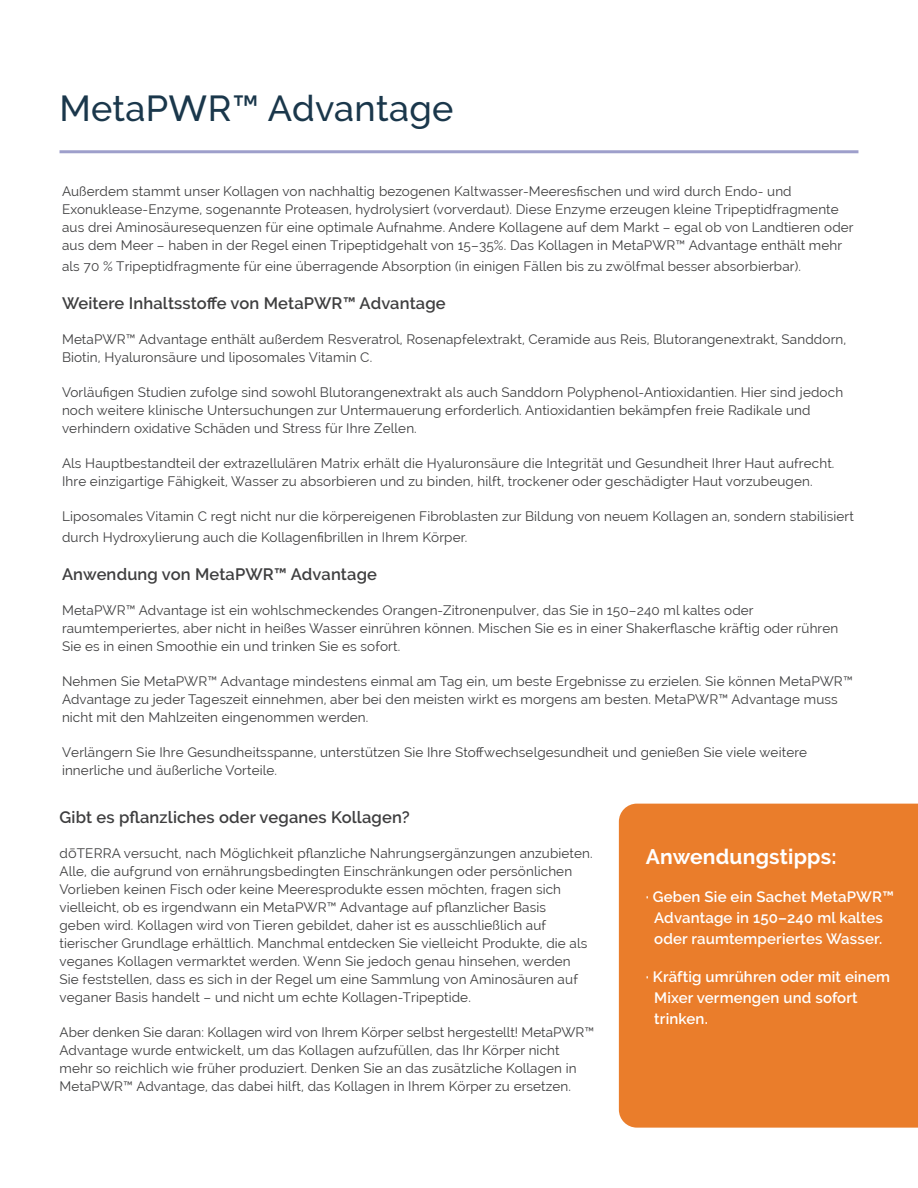
<style>
.page{position:relative;width:918px;height:1188px;background:#fff}
.page>*{position:absolute;margin:0;border:0;box-sizing:border-box;transform-origin:0 0}
.t1{font:500 36px "Raleway";letter-spacing:.01em;color:#1a374b}
.t2{font:700 21px "Raleway";letter-spacing:.01em;color:#fff}
.t3{font:600 16.5px "Raleway";letter-spacing:.01em;color:#3e3e3f}
.t4{font:600 15px/21px "Raleway";letter-spacing:.01em;color:#fff;text-align:center}
.t5{font:13.5px/18px "Raleway";letter-spacing:.01em;color:#3e3e3f}
.s1{font-family:"Poppins";font-weight:300}
</style>
<div class="page">
<hr style="left:60px;top:150px;width:798px;height:3px;background:#9e9fcb">
<div style="left:619px;top:804px;width:299px;height:324px;background:#ea7d2b"></div>
<h1 class="t1" style="left:60px;top:88px;width:395px">MetaPWR™ Advantage</h1>
<p class="t5" style="left:62px;top:182px;width:793px">Außerdem stammt unser Kollagen von nachhaltig bezogenen Kaltwasser-Meeresfischen und wird durch Endo- und Exonuklease-Enzyme, sogenannte Proteasen, hydrolysiert (vorverdaut). Diese Enzyme erzeugen kleine Tripeptidfragmente aus drei Aminosäuresequenzen für eine optimale Aufnahme. Andere Kollagene auf dem Markt – egal ob von Landtieren oder aus dem Meer – haben in der Regel einen Tripeptidgehalt von 15–35%. Das Kollagen in MetaPWR™ Advantage enthält mehr</p>
<p class="t5" style="left:62px;top:257px;width:741px">als 70 % Tripeptidfragmente für eine überragende Absorption (in einigen Fällen bis zu zwölfmal besser absorbierbar).</p>
<p class="t3" style="left:62px;top:293px;width:385px">Weitere Inhaltsstoffe von MetaPWR™ Advantage</p>
<p class="t5" style="left:62px;top:330px;width:786px">MetaPWR™ Advantage enthält außerdem Resveratrol, Rosenapfelextrakt, Ceramide aus Reis, Blutorangenextrakt, Sanddorn,<br>Biotin, Hyaluronsäure und liposomales Vitamin C.</p>
<p class="t5" style="left:62px;top:383px;width:783px">Vorläufigen Studien zufolge sind sowohl Blutorangenextrakt als auch Sanddorn Polyphenol-Antioxidantien. Hier sind jedoch noch weitere klinische Untersuchungen zur Untermauerung erforderlich. Antioxidantien bekämpfen freie Radikale und verhindern oxidative Schäden und Stress für Ihre Zellen.</p>
<p class="t5" style="left:62px;top:454px;width:774px">Als Hauptbestandteil der extrazellulären Matrix erhält die Hyaluronsäure die Integrität und Gesundheit Ihrer Haut aufrecht.<br>Ihre einzigartige Fähigkeit, Wasser zu absorbieren und zu binden, hilft, trockener oder geschädigter Haut vorzubeugen.</p>
<p class="t5" style="left:62px;top:505px;width:793px;line-height:21px">Liposomales Vitamin C regt nicht nur die körpereigenen Fibroblasten zur Bildung von neuem Kollagen an, sondern stabilisiert durch Hydroxylierung auch die Kollagenfibrillen in Ihrem Körper.</p>
<p class="t3" style="left:62px;top:564px;width:317px">Anwendung von MetaPWR™ Advantage</p>
<p class="t5" style="left:62px;top:601px;width:778px">MetaPWR™ Advantage ist ein wohlschmeckendes Orangen-Zitronenpulver, das Sie in 150–240 ml kaltes oder raumtemperiertes, aber nicht in heißes Wasser einrühren können. Mischen Sie es in einer Shakerflasche kräftig oder rühren<br>Sie es in einen Smoothie ein und trinken Sie es sofort.</p>
<p class="t5" style="left:62px;top:672px;width:792px">Nehmen Sie MetaPWR™ Advantage mindestens einmal am Tag ein, um beste Ergebnisse zu erzielen. Sie können MetaPWR™<br>Advantage zu jeder Tageszeit einnehmen, aber bei den meisten wirkt es morgens am besten. MetaPWR™ Advantage muss nicht mit den Mahlzeiten eingenommen werden.</p>
<p class="t5" style="left:62px;top:743px;width:747px">Verlängern Sie Ihre Gesundheitsspanne, unterstützen Sie Ihre Stoffwechselgesundheit und genießen Sie viele weitere innerliche und äußerliche Vorteile.</p>
<p class="t3" style="left:60px;top:807px;width:352px">Gibt es pflanzliches oder veganes Kollagen?</p>
<p class="t5" style="left:60px;top:844px;width:535px">d<span class="s1">ō</span>TERRA versucht, nach Möglichkeit pflanzliche Nahrungsergänzungen anzubieten.<br>Alle, die aufgrund von ernährungsbedingten Einschränkungen oder persönlichen Vorlieben keinen Fisch oder keine Meeresprodukte essen möchten, fragen sich vielleicht, ob es irgendwann ein MetaPWR™ Advantage auf pflanzlicher Basis<br>geben wird. Kollagen wird von Tieren gebildet, daher ist es ausschließlich auf tierischer Grundlage erhältlich. Manchmal entdecken Sie vielleicht Produkte, die als veganes Kollagen vermarktet werden. Wenn Sie jedoch genau hinsehen, werden Sie feststellen, dass es sich in der Regel um eine Sammlung von Aminosäuren auf veganer Basis handelt – und nicht um echte Kollagen-Tripeptide.</p>
<p class="t5" style="left:60px;top:1023px;width:536px">Aber denken Sie daran: Kollagen wird von Ihrem Körper selbst hergestellt! MetaPWR™ Advantage wurde entwickelt, um das Kollagen aufzufüllen, das Ihr Körper nicht mehr so reichlich wie früher produziert. Denken Sie an das zusätzliche Kollagen in MetaPWR™ Advantage, das dabei hilft, das Kollagen in Ihrem Körper zu ersetzen.</p>
<h2 class="t2" style="left:646px;top:844px;width:192px">Anwendungstipps:</h2>
<p class="t4" style="left:646px;top:886px;width:250px">· Geben Sie ein Sachet MetaPWR™<br>Advantage in 150–240 ml kaltes oder raumtemperiertes Wasser.</p>
<p class="t4" style="left:654px;top:966px;width:237px;text-align:left;text-indent:-9px">· Kräftig umrühren oder mit einem<br>Mixer vermengen und sofort trinken.</p>
</div>
